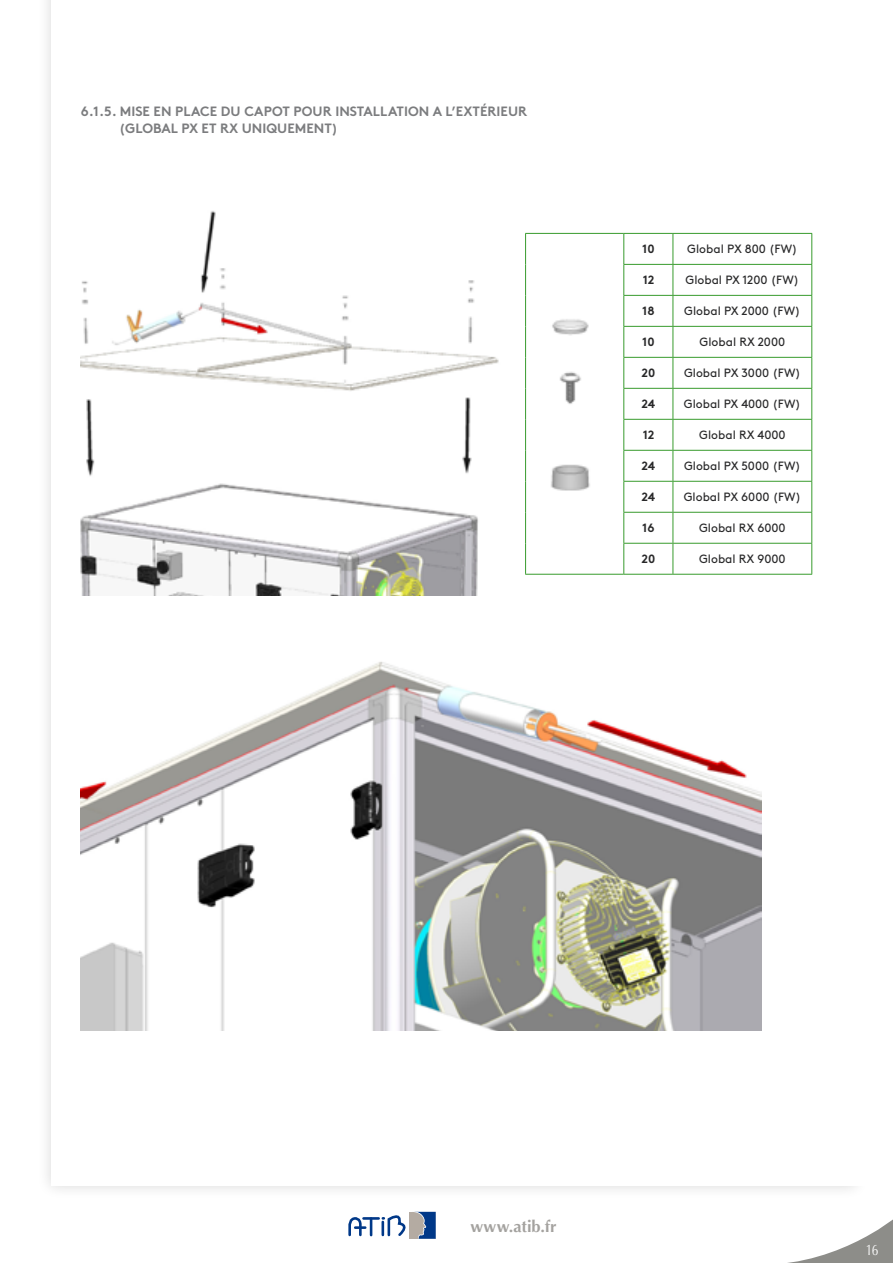
<style>
.page{position:relative;width:893px;height:1263px;background:#fff}
.page>*{position:absolute;margin:0;border:0;box-sizing:border-box;transform-origin:0 0}
.t1{font:700 16.5px "Optima";letter-spacing:.005em;color:#a4a29f}
.t2{font:15px "Optima";color:#fff;scale:.8 1}
.t3{font:700 13.5px/16.2px "Brown Pro";color:#7b7c7e}
.t4{font:12px "Brown Pro";color:#282829}
.t5{font:700 12px "Brown Pro";color:#282829}
</style>
<div class="page">
<svg style="left:787px;top:1219px;width:106px;height:44px"></svg>
<div style="left:36px;top:0;width:833px;height:1200px;background:#000;opacity:.15"></div>
<div style="left:64px;top:0;width:829px;height:1185px;background:#fff"></div>
<svg style="left:348px;top:1218px;width:24px;height:19px"></svg>
<hr style="left:363px;top:1217px;width:16px;height:3px;background:#003888">
<svg style="left:381px;top:1211px;width:55px;height:28px"></svg>
<hr style="left:525px;top:233px;width:99px;height:1px;background:#389b2d">
<hr style="left:525px;top:234px;width:1px;height:30px;background:#389b2d">
<hr style="left:624px;top:233px;width:49px;height:1px;background:#389b2d">
<hr style="left:673px;top:233px;width:139px;height:1px;background:#389b2d">
<hr style="left:811px;top:234px;width:1px;height:30px;background:#389b2d">
<hr style="left:525px;top:264px;width:1px;height:31px;background:#389b2d">
<hr style="left:811px;top:265px;width:1px;height:30px;background:#389b2d">
<hr style="left:525px;top:295px;width:1px;height:31px;background:#389b2d">
<hr style="left:811px;top:296px;width:1px;height:30px;background:#389b2d">
<hr style="left:525px;top:326px;width:1px;height:31px;background:#389b2d">
<hr style="left:811px;top:327px;width:1px;height:30px;background:#389b2d">
<hr style="left:525px;top:357px;width:1px;height:31px;background:#389b2d">
<hr style="left:811px;top:358px;width:1px;height:30px;background:#389b2d">
<hr style="left:525px;top:388px;width:1px;height:31px;background:#389b2d">
<hr style="left:811px;top:389px;width:1px;height:30px;background:#389b2d">
<hr style="left:525px;top:419px;width:1px;height:31px;background:#389b2d">
<hr style="left:811px;top:420px;width:1px;height:30px;background:#389b2d">
<hr style="left:525px;top:450px;width:1px;height:31px;background:#389b2d">
<hr style="left:811px;top:451px;width:1px;height:30px;background:#389b2d">
<hr style="left:525px;top:481px;width:1px;height:31px;background:#389b2d">
<hr style="left:811px;top:482px;width:1px;height:30px;background:#389b2d">
<hr style="left:525px;top:512px;width:1px;height:31px;background:#389b2d">
<hr style="left:811px;top:513px;width:1px;height:30px;background:#389b2d">
<hr style="left:525px;top:543px;width:1px;height:31px;background:#389b2d">
<hr style="left:811px;top:544px;width:1px;height:30px;background:#389b2d">
<hr style="left:525px;top:574px;width:99px;height:1px;background:#389b2d">
<hr style="left:624px;top:574px;width:49px;height:1px;background:#389b2d">
<hr style="left:673px;top:574px;width:139px;height:1px;background:#389b2d">
<hr style="left:623px;top:234px;width:1px;height:30px;background:#389b2d">
<hr style="left:673px;top:234px;width:1px;height:30px;background:#389b2d">
<hr style="left:623px;top:264px;width:50px;height:1px;background:#389b2d">
<hr style="left:623px;top:265px;width:1px;height:30px;background:#389b2d">
<hr style="left:673px;top:264px;width:139px;height:1px;background:#389b2d">
<hr style="left:673px;top:265px;width:1px;height:30px;background:#389b2d">
<hr style="left:623px;top:295px;width:50px;height:1px;background:#389b2d">
<hr style="left:623px;top:296px;width:1px;height:30px;background:#389b2d">
<hr style="left:673px;top:295px;width:139px;height:1px;background:#389b2d">
<hr style="left:673px;top:296px;width:1px;height:30px;background:#389b2d">
<hr style="left:623px;top:326px;width:50px;height:1px;background:#389b2d">
<hr style="left:623px;top:327px;width:1px;height:30px;background:#389b2d">
<hr style="left:673px;top:326px;width:139px;height:1px;background:#389b2d">
<hr style="left:673px;top:327px;width:1px;height:30px;background:#389b2d">
<hr style="left:623px;top:357px;width:50px;height:1px;background:#389b2d">
<hr style="left:623px;top:358px;width:1px;height:30px;background:#389b2d">
<hr style="left:673px;top:357px;width:139px;height:1px;background:#389b2d">
<hr style="left:673px;top:358px;width:1px;height:30px;background:#389b2d">
<hr style="left:623px;top:388px;width:50px;height:1px;background:#389b2d">
<hr style="left:623px;top:389px;width:1px;height:30px;background:#389b2d">
<hr style="left:673px;top:388px;width:139px;height:1px;background:#389b2d">
<hr style="left:673px;top:389px;width:1px;height:30px;background:#389b2d">
<hr style="left:623px;top:419px;width:50px;height:1px;background:#389b2d">
<hr style="left:623px;top:420px;width:1px;height:30px;background:#389b2d">
<hr style="left:673px;top:419px;width:139px;height:1px;background:#389b2d">
<hr style="left:673px;top:420px;width:1px;height:30px;background:#389b2d">
<hr style="left:623px;top:450px;width:50px;height:1px;background:#389b2d">
<hr style="left:623px;top:451px;width:1px;height:30px;background:#389b2d">
<hr style="left:673px;top:450px;width:139px;height:1px;background:#389b2d">
<hr style="left:673px;top:451px;width:1px;height:30px;background:#389b2d">
<hr style="left:623px;top:481px;width:50px;height:1px;background:#389b2d">
<hr style="left:623px;top:482px;width:1px;height:30px;background:#389b2d">
<hr style="left:673px;top:481px;width:139px;height:1px;background:#389b2d">
<hr style="left:673px;top:482px;width:1px;height:30px;background:#389b2d">
<hr style="left:623px;top:512px;width:50px;height:1px;background:#389b2d">
<hr style="left:623px;top:513px;width:1px;height:30px;background:#389b2d">
<hr style="left:673px;top:512px;width:139px;height:1px;background:#389b2d">
<hr style="left:673px;top:513px;width:1px;height:30px;background:#389b2d">
<hr style="left:623px;top:543px;width:50px;height:1px;background:#389b2d">
<hr style="left:623px;top:544px;width:1px;height:30px;background:#389b2d">
<hr style="left:673px;top:543px;width:139px;height:1px;background:#389b2d">
<hr style="left:673px;top:544px;width:1px;height:30px;background:#389b2d">
<img style="left:551px;top:319px;width:39px;height:172px">
<img style="left:81px;top:211px;width:418px;height:384px">
<img style="left:81px;top:661px;width:680px;height:369px">
<p class="t3" style="left:119px;top:102px;width:410px;text-indent:-38px">6.1.5. MISE EN PLACE DU CAPOT POUR INSTALLATION A L’EXTÉRIEUR (GLOBAL PX ET RX UNIQUEMENT)</p>
<p class="t5" style="left:642px;top:239px;width:14px">10</p>
<p class="t4" style="left:687px;top:240px;width:112px">Global PX 800 (FW)</p>
<p class="t5" style="left:643px;top:270px;width:13px">12</p>
<p class="t4" style="left:685px;top:271px;width:115px">Global PX 1200 (FW)</p>
<p class="t5" style="left:642px;top:301px;width:14px">18</p>
<p class="t4" style="left:684px;top:302px;width:118px">Global PX 2000 (FW)</p>
<p class="t5" style="left:642px;top:332px;width:14px">10</p>
<p class="t4" style="left:700px;top:333px;width:87px">Global RX 2000</p>
<p class="t5" style="left:642px;top:363px;width:15px">20</p>
<p class="t4" style="left:684px;top:364px;width:118px">Global PX 3000 (FW)</p>
<p class="t5" style="left:641px;top:394px;width:15px">24</p>
<p class="t4" style="left:684px;top:395px;width:119px">Global PX 4000 (FW)</p>
<p class="t5" style="left:643px;top:425px;width:13px">12</p>
<p class="t4" style="left:699px;top:426px;width:88px">Global RX 4000</p>
<p class="t5" style="left:641px;top:456px;width:15px">24</p>
<p class="t4" style="left:684px;top:457px;width:118px">Global PX 5000 (FW)</p>
<p class="t5" style="left:641px;top:487px;width:15px">24</p>
<p class="t4" style="left:684px;top:488px;width:119px">Global PX 6000 (FW)</p>
<p class="t5" style="left:642px;top:518px;width:14px">16</p>
<p class="t4" style="left:699px;top:519px;width:88px">Global RX 6000</p>
<p class="t5" style="left:642px;top:549px;width:15px">20</p>
<p class="t4" style="left:699px;top:550px;width:88px">Global RX 9000</p>
<h1 class="t1" style="left:470px;top:1217px;width:88px">www.atib.fr</h1>
<p class="t2" style="left:866px;top:1241px;width:17px">16</p>
</div>
